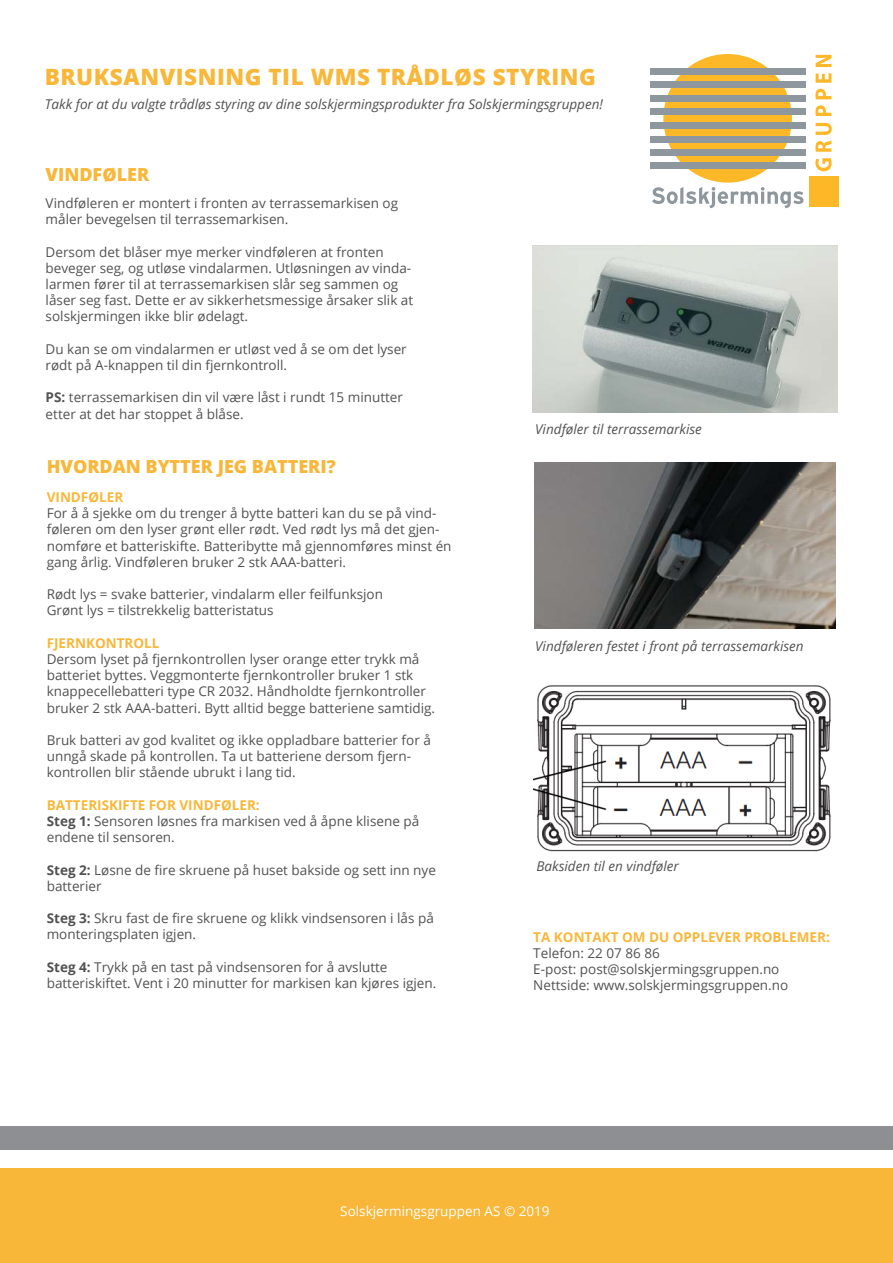
<style>
.page{position:relative;width:893px;height:1263px;background:#fff}
.page>*{position:absolute;margin:0;border:0;box-sizing:border-box;transform-origin:0 0}
.t1{font:800 22.5px "Open Sans";letter-spacing:.025em;color:#f8b739}
.t2{font:800 18px "Open Sans";color:#f8b739}
.t3{font:13.5px/16.2px "Open Sans";color:#525252}
.t4{font:italic 13.5px "Open Sans";color:#525252}
.t5{font:700 13.5px "Open Sans";color:#f8b739}
.t6{font:13.5px "Open Sans";color:#fff}
.s1{font-weight:700}
.s2{font-weight:700;color:#f8b739}
</style>
<div class="page">
<div style="left:0;top:1169px;width:893px;height:94px;background:#f8b739"></div>
<div style="left:0;top:1126px;width:893px;height:23px;background:#8d8f92"></div>
<img style="left:533px;top:685px;width:298px;height:167px">
<img style="left:532px;top:246px;width:305px;height:166px">
<img style="left:534px;top:462px;width:302px;height:167px">
<div style="left:663px;top:54px;width:129px;height:129px;background:#fdb827;border-radius:50%"></div>
<div style="left:650px;top:68px;width:155px;height:6px;background:#8e979d"></div>
<div style="left:650px;top:82px;width:155px;height:6px;background:#8e979d"></div>
<div style="left:650px;top:95px;width:155px;height:6px;background:#8e979d"></div>
<div style="left:650px;top:109px;width:155px;height:6px;background:#8e979d"></div>
<div style="left:650px;top:122px;width:155px;height:7px;background:#8e979d"></div>
<div style="left:650px;top:136px;width:155px;height:6px;background:#8e979d"></div>
<div style="left:650px;top:149px;width:155px;height:7px;background:#8e979d"></div>
<div style="left:650px;top:163px;width:155px;height:6px;background:#8e979d"></div>
<svg style="left:652px;top:187px;width:151px;height:21px"></svg>
<div style="left:809px;top:176px;width:30px;height:31px;background:#fdb827"></div>
<svg style="left:815px;top:158px;width:17px;height:13px"></svg>
<svg style="left:815px;top:141px;width:16px;height:11px"></svg>
<svg style="left:816px;top:123px;width:16px;height:12px"></svg>
<svg style="left:815px;top:105px;width:16px;height:11px"></svg>
<svg style="left:815px;top:89px;width:16px;height:10px"></svg>
<svg style="left:816px;top:73px;width:15px;height:10px"></svg>
<svg style="left:816px;top:55px;width:15px;height:12px"></svg>
<h1 class="t1" style="left:45px;top:66px;width:553px">BRUKSANVISNING TIL WMS TRÅDLØS STYRING</h1>
<p class="t4" style="left:45px;top:98px;width:560px">Takk for at du valgte trådløs styring av dine solskjermingsprodukter fra Solskjermingsgruppen!</p>
<h2 class="t2" style="left:46px;top:166px;width:105px">VINDFØLER</h2>
<p class="t3" style="left:46px;top:196px;width:354px">Vindføleren er montert i fronten av terrassemarkisen og måler bevegelsen til terrassemarkisen.</p>
<p class="t3" style="left:46px;top:245px;width:369px">Dersom det blåser mye merker vindføleren at fronten beveger seg, og utløse vindalarmen. Utløsningen av vinda&shy;larmen fører til at terrassemarkisen slår seg sammen og låser seg fast. Dette er av sikkerhetsmessige årsaker slik at solskjermingen ikke blir ødelagt.</p>
<p class="t3" style="left:46px;top:342px;width:363px">Du kan se om vindalarmen er utløst ved å se om det lyser rødt på A-knappen til din fjernkontroll.</p>
<p class="t3" style="left:46px;top:390px;width:359px"><span class="s1">PS:</span> terrassemarkisen din vil være låst i rundt 15 minutter etter at det har stoppet å blåse.</p>
<h2 class="t2" style="left:47px;top:458px;width:291px">HVORDAN BYTTER JEG BATTERI?</h2>
<p class="t5" style="left:47px;top:492px;width:78px">VINDFØLER</p>
<p class="t3" style="left:47px;top:506px;width:406px">For å å sjekke om du trenger å bytte batteri kan du se på vind&shy;føleren om den lyser grønt eller rødt. Ved rødt lys må det gjen&shy;nomføre et batteriskifte. Batteribytte må gjennomføres minst én gang årlig. Vindføleren bruker 2 stk AAA-batteri.</p>
<p class="t3" style="left:47px;top:587px;width:338px">Rødt lys = svake batterier, vindalarm eller feilfunksjon<br>Grønt lys = tilstrekkelig batteristatus</p>
<p class="t5" style="left:47px;top:638px;width:114px">FJERNKONTROLL</p>
<p class="t3" style="left:47px;top:652px;width:390px">Dersom lyset på fjernkontrollen lyser orange etter trykk må batteriet byttes. Veggmonterte fjernkontroller bruker 1 stk knappecellebatteri type CR 2032. Håndholdte fjernkontroller bruker 2 stk AAA-batteri. Bytt alltid begge batteriene samtidig.</p>
<p class="t3" style="left:47px;top:733px;width:386px">Bruk batteri av god kvalitet og ikke oppladbare batterier for å unngå skade på kontrollen. Ta ut batteriene dersom fjern&shy;kontrollen blir stående ubrukt i lang tid.</p>
<p class="t3" style="left:47px;top:798px;width:374px"><span class="s2">BATTERISKIFTE FOR VINDFØLER:<br></span><span class="s1">Steg 1:</span> Sensoren løsnes fra markisen ved å åpne klisene på endene til sensoren.</p>
<p class="t3" style="left:47px;top:861px;width:391px"><span class="s1">Steg 2:</span> Løsne de fire skruene på huset bakside og sett inn nye batterier</p>
<p class="t3" style="left:47px;top:910px;width:389px"><span class="s1">Steg 3:</span> Skru fast de fire skruene og klikk vindsensoren i lås på monteringsplaten igjen.</p>
<p class="t3" style="left:47px;top:960px;width:391px"><span class="s1">Steg 4:</span> Trykk på en tast på vindsensoren for å avslutte batteriskiftet. Vent i 20 minutter for markisen kan kjøres igjen.</p>
<p class="t4" style="left:535px;top:423px;width:168px">Vindføler til terrassemarkise</p>
<p class="t4" style="left:535px;top:640px;width:270px">Vindføleren festet i front på terrassemarkisen</p>
<p class="t4" style="left:536px;top:860px;width:144px">Baksiden til en vindføler</p>
<p class="t5" style="left:533px;top:931px;width:298px">TA KONTAKT OM DU OPPLEVER PROBLEMER:</p>
<p class="t3" style="left:533px;top:946px;width:256px">Telefon: 22 07 86 86<br>E-post: post@solskjermingsgruppen.no<br>Nettside: www.solskjermingsgruppen.no</p>
<p class="t6" style="left:340px;top:1205px;width:211px">Solskjermingsgruppen AS © 2019</p>
</div>
